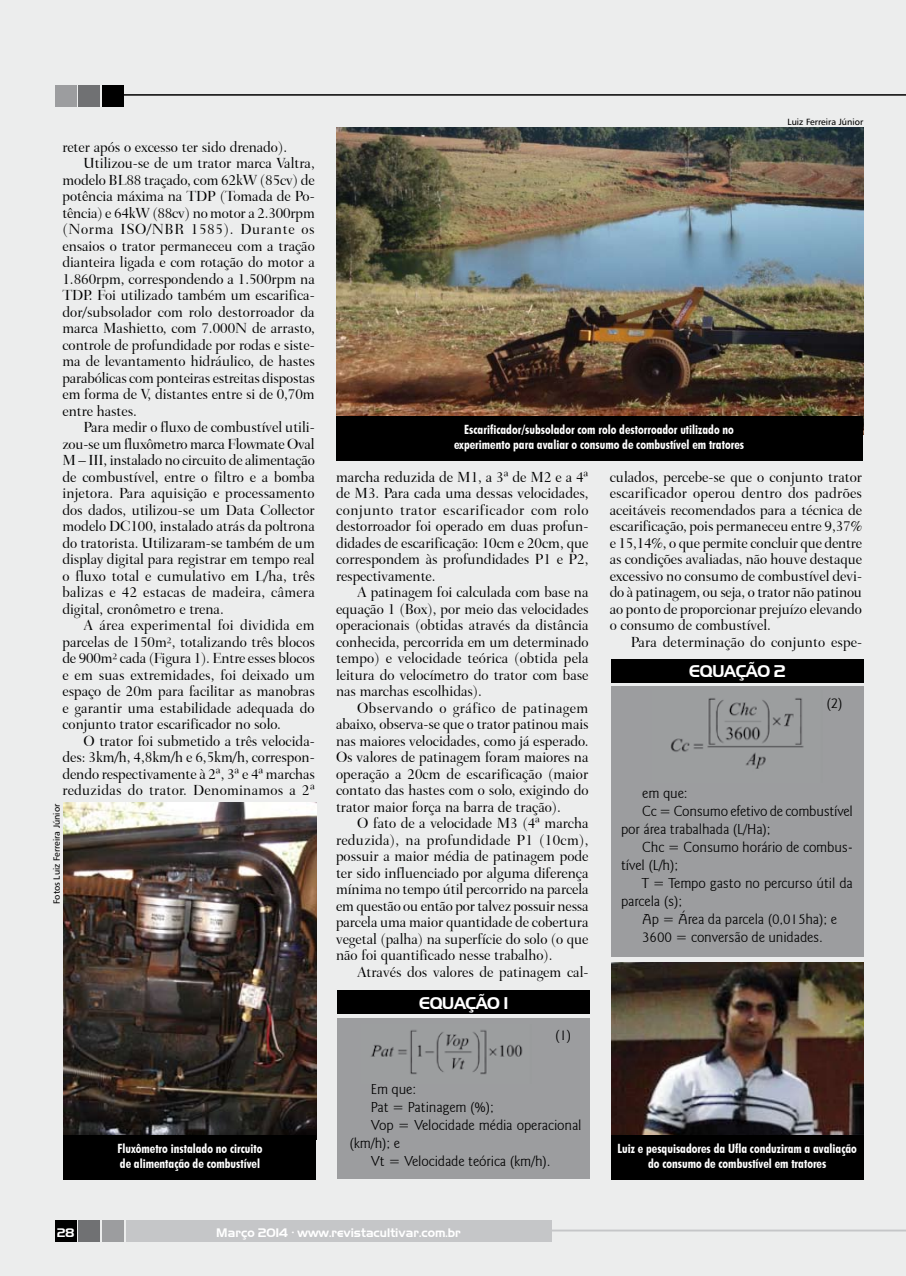
<style>
.page{position:relative;width:906px;height:1276px;background:#eceded}
.page>*{position:absolute;margin:0;border:0;box-sizing:border-box;transform-origin:0 0}
.t1{font:16.5px "Aero Regular SWFTE";letter-spacing:-.03em;color:#fff}
.t2{font:15px/16.5px "Transitional 551 BT Medium B";color:#000;text-align:justify}
.t3{font:15px "Transitional 551 BT Medium B";letter-spacing:.02em;color:#000}
.t4{font:15px "Transitional 551 BT Medium B";letter-spacing:.045em;color:#000}
.t5{font:300 14.55px "Goudy Sans IT Cby BT";letter-spacing:-.01em;color:#000}
.t6{font:700 condensed 12.75px/15px "Futura BT";color:#fff;text-align:center}
.t7{font:12px "Aero Regular SWFTE";color:#fff}
.t8{font:9px "Humana 777";color:#000}
</style>
<div class="page">
<div style="left:55px;top:85px;width:21px;height:21px;background:#9c9d9f"></div>
<div style="left:79px;top:85px;width:21px;height:21px;background:#707173"></div>
<div style="left:102px;top:85px;width:21px;height:21px;background:#000"></div>
<hr style="left:116px;top:94px;width:790px;height:2px;background:#000">
<img style="left:336px;top:128px;width:527px;height:307px">
<hr style="left:429px;top:1229px;width:477px;height:2px;background:#c5c6c8">
<div style="left:126px;top:1220px;width:425px;height:22px;background:#c5c6c8"></div>
<div style="left:102px;top:1220px;width:21px;height:22px;background:#9c9d9f"></div>
<div style="left:79px;top:1220px;width:21px;height:22px;background:#707173"></div>
<div style="left:55px;top:1220px;width:21px;height:22px;background:#000"></div>
<div style="left:336px;top:416px;width:526px;height:45px;background:#000"></div>
<img style="left:64px;top:802px;width:252px;height:333px">
<div style="left:64px;top:1135px;width:252px;height:44px;background:#000"></div>
<img style="left:611px;top:962px;width:252px;height:173px">
<div style="left:611px;top:1135px;width:252px;height:44px;background:#000"></div>
<div style="left:337px;top:1018px;width:253px;height:161px;background:#9c9d9f"></div>
<img style="left:371px;top:1030px;width:152px;height:45px">
<div style="left:337px;top:990px;width:253px;height:24px;background:#000"></div>
<div style="left:611px;top:686px;width:252px;height:270px;background:#9c9d9f"></div>
<img style="left:670px;top:698px;width:134px;height:71px">
<div style="left:611px;top:658px;width:252px;height:24px;background:#000"></div>
<p class="t2" style="left:62px;top:138px;width:226px">reter após o excesso ter sido drenado).</p>
<p class="t2" style="left:84px;top:155px;width:233px">Utilizou-se de um trator marca Valtra,</p>
<p class="t2" style="left:62px;top:171px;width:254px">modelo BL88 traçado, com 62kW (85cv) de</p>
<p class="t2" style="left:62px;top:188px;width:254px">potência máxima na TDP (Tomada de Po-</p>
<p class="t2" style="left:62px;top:204px;width:254px">tência) e 64kW (88cv) no motor a 2.300rpm</p>
<p class="t4" style="left:62px;top:220px;width:254px">(Norma ISO/NBR 1585). Durante os</p>
<p class="t2" style="left:62px;top:237px;width:254px">ensaios o trator permaneceu com a tração</p>
<p class="t2" style="left:62px;top:254px;width:254px">dianteira ligada e com rotação do motor a</p>
<p class="t2" style="left:62px;top:270px;width:254px">1.860rpm, correspondendo a 1.500rpm na</p>
<p class="t2" style="left:62px;top:287px;width:254px">TDP. Foi utilizado também um escarifica-</p>
<p class="t2" style="left:62px;top:303px;width:254px">dor/subsolador com rolo destorroador da</p>
<p class="t2" style="left:62px;top:320px;width:254px">marca Mashietto, com 7.000N de arrasto,</p>
<p class="t2" style="left:62px;top:336px;width:254px">controle de profundidade por rodas e siste-</p>
<p class="t2" style="left:62px;top:353px;width:254px">ma de levantamento hidráulico, de hastes</p>
<p class="t2" style="left:62px;top:369px;width:254px">parabólicas com ponteiras estreitas dispostas</p>
<p class="t2" style="left:62px;top:386px;width:254px">em forma de V, distantes entre si de 0,70m</p>
<p class="t2" style="left:62px;top:402px;width:76px">entre hastes.</p>
<p class="t2" style="left:84px;top:419px;width:233px">Para medir o fluxo de combustível utili-</p>
<p class="t2" style="left:62px;top:435px;width:254px">zou-se um fluxômetro marca Flowmate Oval</p>
<p class="t2" style="left:62px;top:452px;width:254px">M – III, instalado no circuito de alimentação</p>
<p class="t2" style="left:62px;top:468px;width:254px">de combustível, entre o filtro e a bomba</p>
<p class="t2" style="left:62px;top:485px;width:254px">injetora. Para aquisição e processamento</p>
<p class="t2" style="left:62px;top:501px;width:254px">dos dados, utilizou-se um Data Collector</p>
<p class="t2" style="left:62px;top:518px;width:254px">modelo DC100, instalado atrás da poltrona</p>
<p class="t2" style="left:62px;top:534px;width:254px">do tratorista. Utilizaram-se também de um</p>
<p class="t2" style="left:62px;top:551px;width:254px">display digital para registrar em tempo real</p>
<p class="t2" style="left:62px;top:567px;width:254px">o fluxo total e cumulativo em L/ha, três</p>
<p class="t2" style="left:62px;top:584px;width:254px">balizas e 42 estacas de madeira, câmera</p>
<p class="t2" style="left:62px;top:600px;width:163px">digital, cronômetro e trena.</p>
<p class="t3" style="left:84px;top:616px;width:232px">A área experimental foi dividida em</p>
<p class="t2" style="left:62px;top:633px;width:254px">parcelas de 150m², totalizando três blocos</p>
<p class="t2" style="left:62px;top:650px;width:254px">de 900m² cada (Figura 1). Entre esses blocos</p>
<p class="t2" style="left:62px;top:666px;width:254px">e em suas extremidades, foi deixado um</p>
<p class="t2" style="left:62px;top:683px;width:254px">espaço de 20m para facilitar as manobras</p>
<p class="t2" style="left:62px;top:699px;width:254px">e garantir uma estabilidade adequada do</p>
<p class="t2" style="left:62px;top:716px;width:220px">conjunto trator escarificador no solo.</p>
<p class="t2" style="left:84px;top:732px;width:233px">O trator foi submetido a três velocida-</p>
<p class="t2" style="left:62px;top:749px;width:254px">des: 3km/h, 4,8km/h e 6,5km/h, correspon-</p>
<p class="t2" style="left:62px;top:765px;width:254px">dendo respectivamente à 2ª, 3ª e 4ª marchas</p>
<p class="t3" style="left:62px;top:781px;width:254px">reduzidas do trator. Denominamos a 2ª</p>
<p class="t8" style="left:51px;top:904px;width:101px;rotate:-90deg">Fotos Luiz Ferreira Júnior</p>
<p class="t8" style="left:787px;top:116px;width:77px">Luiz Ferreira Júnior</p>
<p class="t6" style="left:454px;top:422px;width:291px">Escarificador/subsolador com rolo destorroador utilizado no experimento para avaliar o consumo de combustível em tratores</p>
<p class="t2" style="left:336px;top:468px;width:254px">marcha reduzida de M1, a 3ª de M2 e a 4ª de M3. Para cada uma dessas velocidades, conjunto trator escarificador com rolo destorroador foi operado em duas profun&shy;didades de escarificação: 10cm e 20cm, que correspondem às profundidades P1 e P2, respectivamente.</p>
<p class="t2" style="left:336px;top:584px;width:254px;text-indent:21px">A patinagem foi calculada com base na equação 1 (Box), por meio das velocidades operacionais (obtidas através da distância conhecida, percorrida em um determinado tempo) e velocidade teórica (obtida pela leitura do velocímetro do trator com base nas marchas escolhidas).</p>
<p class="t2" style="left:336px;top:699px;width:254px;text-indent:21px">Observando o gráfico de patinagem abaixo, observa-se que o trator patinou mais nas maiores velocidades, como já esperado.<br>Os valores de patinagem foram maiores na operação a 20cm de escarificação (maior contato das hastes com o solo, exigindo do trator maior força na barra de tração).</p>
<p class="t2" style="left:336px;top:815px;width:254px;text-indent:21px">O fato de a velocidade M3 (4ª marcha reduzida), na profundidade P1 (10cm), possuir a maior média de patinagem pode ter sido influenciado por alguma diferença mínima no tempo útil percorrido na parcela em questão ou então por talvez possuir nessa parcela uma maior quantidade de cobertura vegetal (palha) na superfície do solo (o que não foi quantificado nesse trabalho).</p>
<p class="t2" style="left:357px;top:963px;width:233px">Através dos valores de patinagem cal-</p>
<p class="t1" style="left:419px;top:993px;width:91px">Equação 1</p>
<p class="t5" style="left:555px;top:1026px;width:18px">(1)</p>
<p class="t2" style="left:610px;top:468px;width:254px">culados, percebe-se que o conjunto trator escarificador operou dentro dos padrões aceitáveis recomendados para a técnica de escarificação, pois permaneceu entre 9,37% e 15,14%, o que permite concluir que dentre as condições avaliadas, não houve destaque excessivo no consumo de combustível devi&shy;do à patinagem, ou seja, o trator não patinou ao ponto de proporcionar prejuízo elevando o consumo de combustível.</p>
<p class="t2" style="left:631px;top:633px;width:233px">Para determinação do conjunto espe-</p>
<p class="t1" style="left:689px;top:661px;width:98px">Equação 2</p>
<p class="t5" style="left:826px;top:694px;width:18px">(2)</p>
<p class="t5" style="left:642px;top:784px;width:47px">em que:</p>
<p class="t5" style="left:642px;top:802px;width:212px">Cc = Consumo efetivo de combustível</p>
<p class="t5" style="left:621px;top:820px;width:151px">por área trabalhada (L/Ha);</p>
<p class="t5" style="left:642px;top:838px;width:212px">Chc = Consumo horário de combus-</p>
<p class="t5" style="left:621px;top:856px;width:59px">tível (L/h);</p>
<p class="t5" style="left:642px;top:874px;width:212px">T = Tempo gasto no percurso útil da</p>
<p class="t5" style="left:621px;top:892px;width:63px">parcela (s);</p>
<p class="t5" style="left:642px;top:910px;width:196px">Ap = Área da parcela (0,015ha); e</p>
<p class="t5" style="left:642px;top:928px;width:182px">3600 = conversão de unidades.</p>
<p class="t5" style="left:371px;top:1080px;width:47px">Em que:</p>
<p class="t5" style="left:371px;top:1098px;width:124px">Pat = Patinagem (%);</p>
<p class="t5" style="left:371px;top:1116px;width:212px">Vop = Velocidade média operacional</p>
<p class="t5" style="left:349px;top:1134px;width:52px">(km/h); e</p>
<p class="t5" style="left:371px;top:1152px;width:181px">Vt = Velocidade teórica (km/h).</p>
<p class="t6" style="left:118px;top:1140px;width:146px;text-align:left">Fluxômetro instalado no circuito de alimentação de combustível</p>
<p class="t6" style="left:617px;top:1140px;width:241px">Luiz e pesquisadores da Ufla conduziram a avaliação do consumo de combustível em tratores</p>
<p class="t7" style="left:57px;top:1225px;width:19px">2814</p>
<p class="t7" style="left:164px;top:1225px;width:350px">Dezembro 2011 / Janeiro 2012 • www.revistacultivar.com.br</p>
<p class="t7" style="left:216px;top:1225px;width:246px">Março 2014 • www.revistacultivar.com.br</p>
</div>
